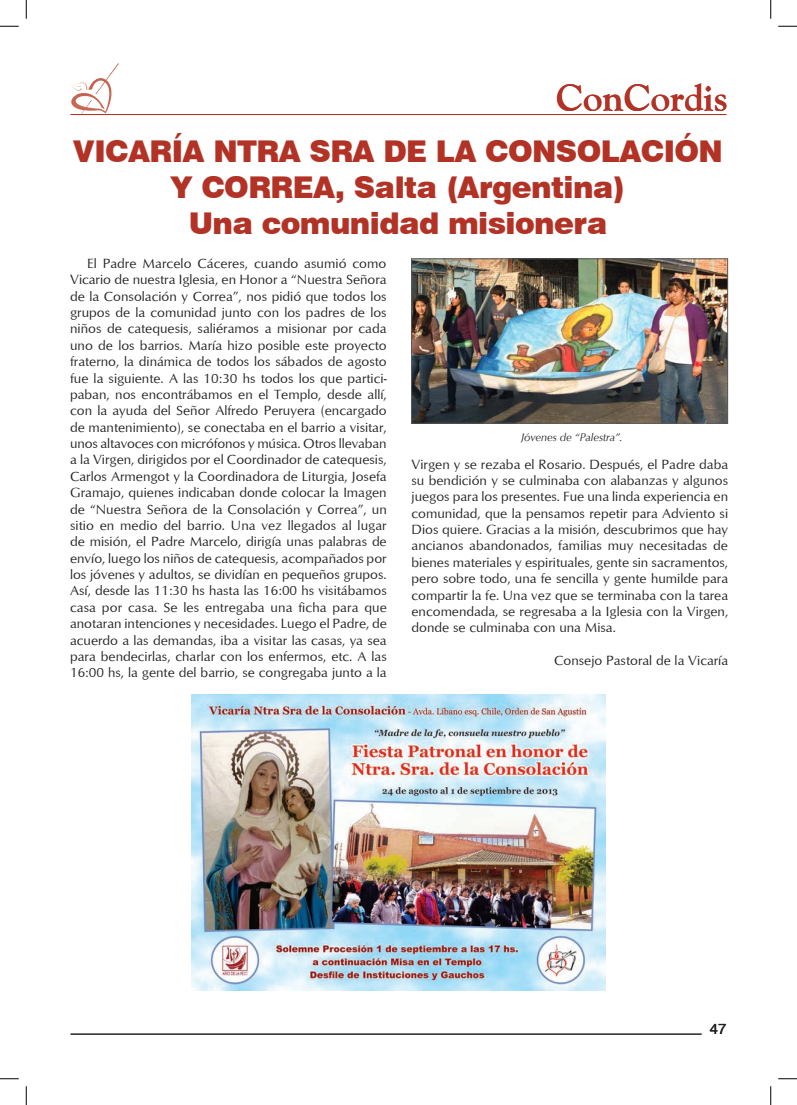
<style>
.page{position:relative;width:797px;height:1105px;background:#fff}
.page>*{position:absolute;margin:0;border:0;box-sizing:border-box;transform-origin:0 0}
.t1{font:700 37.5px "Goudy Old Style BT";color:#b23326}
.TITULO{font:900 30px/36px "Swiss 721 BT";letter-spacing:-.02em;color:#b23326;text-align:center}
.t2{font:15px "Swiss 721 BT";color:#231f20}
.GENERAL{font:13.75px/16.4px "Optimum";color:#231f20;text-align:justify}
.PIE_FOTO{font:italic 11.25px "Optimum";color:#231f20}
</style>
<div class="page">
<img style="left:71px;top:63px;width:48px;height:51px">
<hr style="left:71px;top:1034px;width:630px;height:1px;background:#231f20">
<hr style="left:71px;top:114px;width:655px;height:1px;background:#b23326">
<img style="left:413px;top:260px;width:313px;height:161px">
<div style="left:411px;top:258px;width:317px;height:165px;border:1px solid #57585a"></div>
<img style="left:192px;top:694px;width:413px;height:296px">
<svg style="left:0;top:25px;width:19px;height:2px"></svg>
<svg style="left:778px;top:25px;width:19px;height:2px"></svg>
<svg style="left:0;top:1078px;width:19px;height:1px"></svg>
<svg style="left:778px;top:1078px;width:19px;height:1px"></svg>
<svg style="left:25px;top:0;width:2px;height:19px"></svg>
<svg style="left:25px;top:1086px;width:2px;height:19px"></svg>
<svg style="left:770px;top:0;width:1px;height:19px"></svg>
<svg style="left:770px;top:1086px;width:1px;height:19px"></svg>
<p class="t1" style="left:556px;top:75px;width:173px">ConCordis</p>
<p class="TITULO" style="left:73px;top:134px;width:651px">VICARÍA NTRA SRA DE LA CONSOLACIÓN<br>Y CORREA, Salta (Argentina)</p>
<p class="TITULO" style="left:189px;top:206px;width:420px">Una comunidad misionera</p>
<p class="GENERAL" style="left:70px;top:255px;width:318px;text-indent:17px">El Padre Marcelo Cáceres, cuando asumió como Vicario de nuestra Iglesia, en Honor a “Nuestra Señora de la Consolación y Correa”, nos pidió que todos los grupos de la comunidad junto con los padres de los niños de catequesis, saliéramos a misionar por cada uno de los barrios. María hizo posible este proyecto fraterno, la dinámica de todos los sábados de agosto fue la siguiente. A las 10:30 hs todos los que partici&shy;paban, nos encontrábamos en el Templo, desde allí, con la ayuda del Señor Alfredo Peruyera (encargado de mantenimiento), se conectaba en el barrio a visitar, unos altavoces con micrófonos y música. Otros llevaban a la Virgen, dirigidos por el Coordinador de catequesis, Carlos Armengot y la Coordinadora de Liturgia, Josefa Gramajo, quienes indicaban donde colocar la Imagen de “Nuestra Señora de la Consolación y Correa”, un sitio en medio del barrio. Una vez llegados al lugar de misión, el Padre Marcelo, dirigía unas palabras de envío, luego los niños de catequesis, acompañados por los jóvenes y adultos, se dividían en pequeños grupos.<br>Así, desde las 11:30 hs hasta las 16:00 hs visitábamos casa por casa. Se les entregaba una ficha para que anotaran intenciones y necesidades. Luego el Padre, de acuerdo a las demandas, iba a visitar las casas, ya sea para bendecirlas, charlar con los enfermos, etc. A las 16:00 hs, la gente del barrio, se congregaba junto a la</p>
<p class="PIE_FOTO" style="left:521px;top:431px;width:103px">Jóvenes de “Palestra”.</p>
<p class="GENERAL" style="left:411px;top:455px;width:318px">Virgen y se rezaba el Rosario. Después, el Padre daba su bendición y se culminaba con alabanzas y algunos juegos para los presentes. Fue una linda experiencia en comunidad, que la pensamos repetir para Adviento si Dios quiere. Gracias a la misión, descubrimos que hay ancianos abandonados, familias muy necesitadas de bienes materiales y espirituales, gente sin sacramentos, pero sobre todo, una fe sencilla y gente humilde para compartir la fe. Una vez que se terminaba con la tarea encomendada, se regresaba a la Iglesia con la Virgen, donde se culminaba con una Misa.</p>
<p class="GENERAL" style="left:554px;top:652px;width:175px">Consejo Pastoral de la Vicaría</p>
<p class="t2" style="left:710px;top:1018px;width:18px">47</p>
</div>
